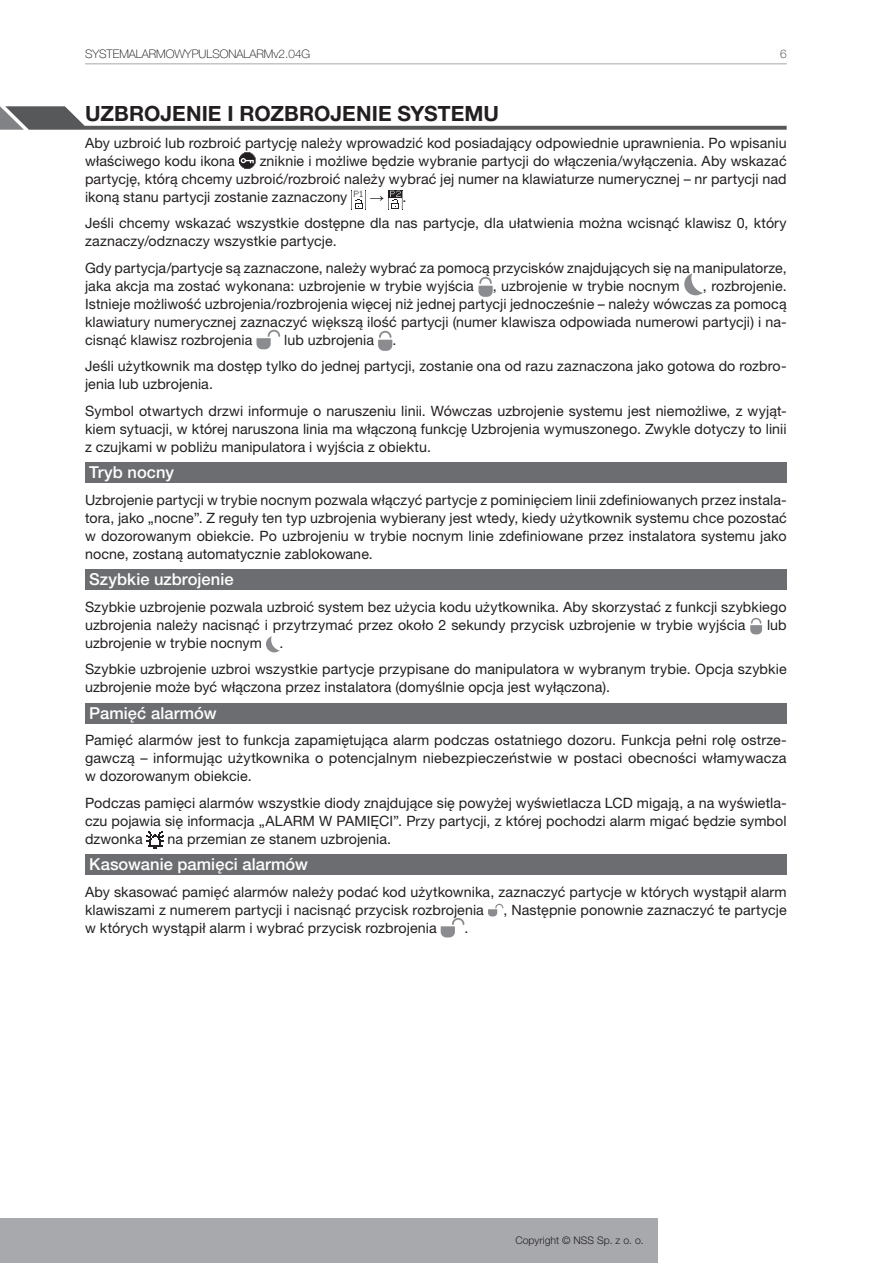
<style>
.page{position:relative;width:893px;height:1263px;background:#fff}
.page>*{position:absolute;margin:0;border:0;box-sizing:border-box;transform-origin:0 0}
.t1{font:700 21px "Helvetica Neue LT Pro";letter-spacing:.005em;color:#231f20}
.t2{font:500 16.5px "Helvetica Neue LT Pro";letter-spacing:.005em;color:#fff}
.t3{font:14.25px/18px "Helvetica Neue LT Pro";letter-spacing:.005em;color:#231f20}
.t4{font:100 11.85px "Helvetica Neue LT Pro";color:#231f20}
.t5{font:300 10.5px "Helvetica Neue LT Pro";color:#231f20}
.s1{font-family:"Arial"}
</style>
<div class="page">
<div style="left:0;top:1218px;width:658px;height:45px;background:#a8a9ad"></div>
<hr style="left:85px;top:63px;width:702px;height:1px;background:#a8a9ad">
<div style="left:85px;top:462px;width:702px;height:21px;background:#6c6d70"></div>
<div style="left:85px;top:569px;width:702px;height:21px;background:#6c6d70"></div>
<div style="left:85px;top:703px;width:702px;height:21px;background:#6c6d70"></div>
<div style="left:85px;top:854px;width:702px;height:21px;background:#6c6d70"></div>
<svg style="left:239px;top:152px;width:17px;height:17px"></svg>
<svg style="left:351px;top:191px;width:15px;height:19px"></svg>
<svg style="left:388px;top:190px;width:15px;height:20px"></svg>
<svg style="left:478px;top:277px;width:15px;height:20px"></svg>
<svg style="left:684px;top:273px;width:19px;height:22px"></svg>
<svg style="left:256px;top:330px;width:24px;height:19px"></svg>
<svg style="left:378px;top:331px;width:14px;height:20px"></svg>
<svg style="left:750px;top:618px;width:12px;height:16px"></svg>
<svg style="left:266px;top:636px;width:14px;height:16px"></svg>
<svg style="left:147px;top:831px;width:17px;height:17px"></svg>
<svg style="left:488px;top:904px;width:15px;height:12px"></svg>
<svg style="left:441px;top:918px;width:23px;height:19px"></svg>
<svg style="left:0;top:106px;width:787px;height:24px"></svg>
<p class="t4" style="left:780px;top:47px;width:8px">6</p>
<p class="t1" style="left:85px;top:101px;width:416px">UZBROJENIE I ROZBROJENIE SYSTEMU</p>
<p class="t3" style="left:85px;top:134px;width:703px">Aby uzbroić lub rozbroić partycję należy wprowadzić kod posiadający odpowiednie uprawnienia. Po wpisaniu właściwego kodu ikona</p>
<p class="t3" style="left:85px;top:152px;width:703px;text-align:justify;text-indent:175px">zniknie i możliwe będzie wybranie partycji do włączenia/wyłączenia. Aby wskazać partycję, którą chcemy uzbroić/rozbroić należy wybrać jej numer na klawiaturze numerycznej – nr partycji nad ikoną stanu partycji zostanie zaznaczony</p>
<p class="t3" style="left:85px;top:183px;width:703px;line-height:26.5px;text-indent:285px"><span class="s1">→</span> .<br>Jeśli chcemy wskazać wszystkie dostępne dla nas partycje, dla ułatwienia można wcisnąć klawisz 0, który</p>
<p class="t3" style="left:85px;top:228px;width:703px;line-height:26.5px">zaznaczy/odznaczy wszystkie partycje.<br>Gdy partycja/partycje są zaznaczone, należy wybrać za pomocą przycisków znajdujących się na manipulatorze,</p>
<p class="t3" style="left:85px;top:277px;width:390px">jaka akcja ma zostać wykonana: uzbrojenie w trybie wyjścia</p>
<p class="t3" style="left:493px;top:277px;width:189px">, uzbrojenie w trybie nocnym</p>
<p class="t3" style="left:85px;top:277px;width:703px;text-align:justify;text-indent:618px">, rozbrojenie.<br>Istnieje możliwość uzbrojenia/rozbrojenia więcej niż jednej partycji jednocześnie – należy wówczas za pomocą klawiatury numerycznej zaznaczyć większą ilość partycji (numer klawisza odpowiada numerowi partycji) i na&shy;cisnąć klawisz rozbrojenia</p>
<p class="t3" style="left:284px;top:331px;width:91px">lub uzbrojenia</p>
<p class="t3" style="left:85px;top:326px;width:703px;line-height:26.5px;text-indent:307px">.<br>Jeśli użytkownik ma dostęp tylko do jednej partycji, zostanie ona od razu zaznaczona jako gotowa do rozbro-</p>
<p class="t3" style="left:85px;top:371px;width:703px;line-height:26.5px">jenia lub uzbrojenia.<br>Symbol otwartych drzwi informuje o naruszeniu linii. Wówczas uzbrojenie systemu jest niemożliwe, z wyjąt-</p>
<p class="t3" style="left:85px;top:420px;width:703px">kiem sytuacji, w której naruszona linia ma włączoną funkcję Uzbrojenia wymuszonego. Zwykle dotyczy to linii z czujkami w pobliżu manipulatora i wyjścia z obiektu.</p>
<p class="t2" style="left:89px;top:463px;width:86px">Tryb nocny</p>
<p class="t3" style="left:85px;top:491px;width:703px;text-align:justify">Uzbrojenie partycji w trybie nocnym pozwala włączyć partycje z pominięciem linii zdefiniowanych przez instala&shy;tora, jako „nocne”. Z reguły ten typ uzbrojenia wybierany jest wtedy, kiedy użytkownik systemu chce pozostać w dozorowanym obiekcie. Po uzbrojeniu w trybie nocnym linie zdefiniowane przez instalatora systemu jako nocne, zostaną automatycznie zablokowane.</p>
<p class="t2" style="left:89px;top:570px;width:146px">Szybkie uzbrojenie</p>
<p class="t3" style="left:85px;top:598px;width:703px">Szybkie uzbrojenie pozwala uzbroić system bez użycia kodu użytkownika. Aby skorzystać z funkcji szybkiego uzbrojenia należy nacisnąć i przytrzymać przez około 2 sekundy przycisk uzbrojenie w trybie wyjścia</p>
<p class="t3" style="left:767px;top:616px;width:21px">lub</p>
<p class="t3" style="left:85px;top:629px;width:703px;line-height:26.5px">uzbrojenie w trybie nocnym .<br>Szybkie uzbrojenie uzbroi wszystkie partycje przypisane do manipulatora w wybranym trybie. Opcja szybkie</p>
<p class="t3" style="left:85px;top:678px;width:526px">uzbrojenie może być włączona przez instalatora (domyślnie opcja jest wyłączona).</p>
<p class="t2" style="left:89px;top:703px;width:129px">Pamięć alarmów</p>
<p class="t3" style="left:85px;top:731px;width:703px;text-align:justify">Pamięć alarmów jest to funkcja zapamiętująca alarm podczas ostatniego dozoru. Funkcja pełni rolę ostrze&shy;gawczą – informując użytkownika o potencjalnym niebezpieczeństwie w postaci obecności włamywacza w dozorowanym obiekcie.</p>
<p class="t3" style="left:85px;top:794px;width:703px;text-align:justify">Podczas pamięci alarmów wszystkie diody znajdujące się powyżej wyświetlacza LCD migają, a na wyświetla&shy;czu pojawia się informacja „ALARM W PAMIĘCI”. Przy partycji, z której pochodzi alarm migać będzie symbol dzwonka</p>
<p class="t3" style="left:168px;top:830px;width:225px">na przemian ze stanem uzbrojenia.</p>
<p class="t2" style="left:89px;top:855px;width:220px">Kasowanie pamięci alarmów</p>
<p class="t3" style="left:85px;top:883px;width:703px">Aby skasować pamięć alarmów należy podać kod użytkownika, zaznaczyć partycje w których wystąpił alarm klawiszami z numerem partycji i nacisnąć przycisk rozbrojenia</p>
<p class="t3" style="left:503px;top:901px;width:285px">, Następnie ponownie zaznaczyć te partycje</p>
<p class="t3" style="left:85px;top:919px;width:353px">w których wystąpił alarm i wybrać przycisk rozbrojenia</p>
<p class="t3" style="left:464px;top:919px;width:5px">.</p>
<p class="t5" style="left:515px;top:1234px;width:130px">Copyright © NSS Sp. z o. o.</p>
</div>
